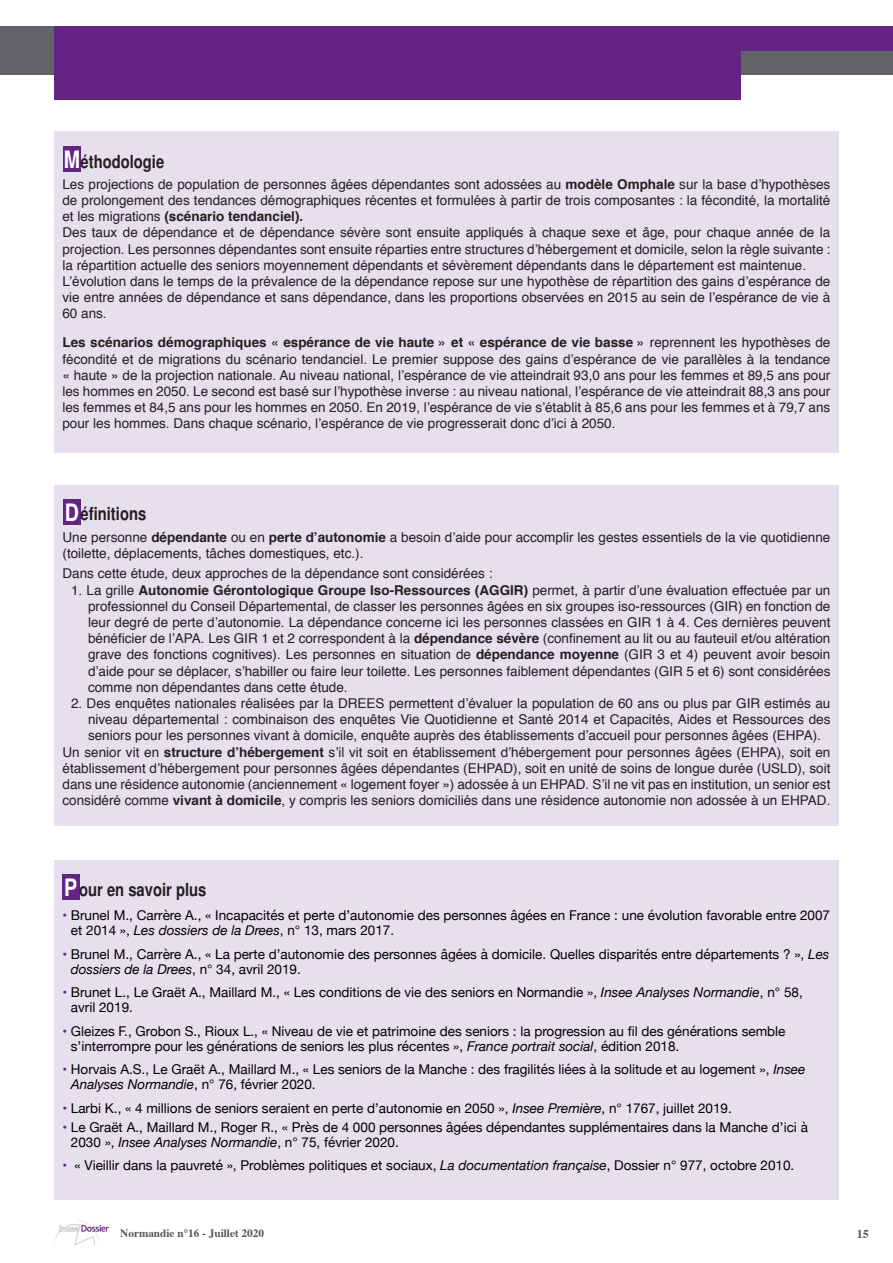
<style>
.page{position:relative;width:893px;height:1263px;background:#fff}
.page>*{position:absolute;margin:0;border:0;box-sizing:border-box;transform-origin:0 0}
.t1{font:700 condensed 24px "Helvetica";color:#fff}
.t2{font:700 condensed 18px "Helvetica";color:#231f20}
.Texte_Champ_sources{font:13.5px/16.2px "Helvetica";color:#231f20;text-align:justify}
._20_Encadré_méthodo{font:13.5px/15px "Helvetica Neue";color:#000}
.t3{font:700 12px "Times";color:#53585c}
.t4{font:700 11.25px "Times";color:#53585c}
.s1{font-weight:700}
.s2{color:#642483}
.s3{font-style:italic}
</style>
<div class="page">
<img style="left:55px;top:1220px;width:54px;height:26px">
<div style="left:0;top:27px;width:893px;height:48px;background:#616366"></div>
<div style="left:54px;top:132px;width:785px;height:321px;background:#e6dfed"></div>
<div style="left:63px;top:146px;width:18px;height:25px;background:#642483"></div>
<div style="left:54px;top:485px;width:785px;height:341px;background:#e6dfed"></div>
<div style="left:63px;top:499px;width:18px;height:25px;background:#642483"></div>
<div style="left:54px;top:27px;width:839px;height:24px;background:#642483"></div>
<div style="left:54px;top:27px;width:687px;height:73px;background:#642483"></div>
<div style="left:54px;top:860px;width:785px;height:340px;background:#e6dfed"></div>
<div style="left:62px;top:875px;width:17px;height:25px;background:#642483"></div>
<p class="t1" style="left:64px;top:145px;width:18px">M</p>
<p class="t2" style="left:81px;top:151px;width:85px">éthodologie</p>
<p class="Texte_Champ_sources" style="left:62px;top:176px;width:769px">Les projections de population de personnes âgées dépendantes sont adossées au <span class="s1">modèle Omphale</span> sur la base d’hypothèses de prolongement des tendances démographiques récentes et formulées à partir de trois composantes : la fécondité, la mortalité et les migrations <span class="s1">(scénario tendanciel).</span></p>
<p class="Texte_Champ_sources" style="left:62px;top:225px;width:769px">Des taux de dépendance et de dépendance sévère sont ensuite appliqués à chaque sexe et âge, pour chaque année de la projection. Les personnes dépendantes sont ensuite réparties entre structures d’hébergement et domicile, selon la règle suivante : la répartition actuelle des seniors moyennement dépendants et sévèrement dépendants dans le département est maintenue.</p>
<p class="Texte_Champ_sources" style="left:62px;top:273px;width:769px">L’évolution dans le temps de la prévalence de la dépendance repose sur une hypothèse de répartition des gains d’espérance de vie entre années de dépendance et sans dépendance, dans les proportions observées en 2015 au sein de l’espérance de vie à 60 ans.</p>
<p class="Texte_Champ_sources" style="left:62px;top:335px;width:769px"><span class="s1">Les scénarios démographiques « espérance de vie haute » et « espérance de vie basse »</span> reprennent les hypothèses de fécondité et de migrations du scénario tendanciel. Le premier suppose des gains d’espérance de vie parallèles à la tendance « haute » de la projection nationale. Au niveau national, l’espérance de vie atteindrait 93,0 ans pour les femmes et 89,5 ans pour les hommes en 2050. Le second est basé sur l’hypothèse inverse : au niveau national, l’espérance de vie atteindrait 88,3 ans pour les femmes et 84,5 ans pour les hommes en 2050. En 2019, l’espérance de vie s’établit à 85,6 ans pour les femmes et à 79,7 ans pour les hommes. Dans chaque scénario, l’espérance de vie progresserait donc d’ici à 2050.</p>
<p class="t1" style="left:65px;top:498px;width:16px">D</p>
<p class="t2" style="left:81px;top:503px;width:67px">éfinitions</p>
<p class="Texte_Champ_sources" style="left:63px;top:529px;width:769px">Une personne <span class="s1">dépendante</span> ou en <span class="s1">perte d’autonomie</span> a besoin d’aide pour accomplir les gestes essentiels de la vie quotidienne (toilette, déplacements, tâches domestiques, etc.).</p>
<p class="Texte_Champ_sources" style="left:63px;top:566px;width:432px">Dans cette étude, deux approches de la dépendance sont considérées :</p>
<p class="Texte_Champ_sources" style="left:88px;top:582px;width:744px;text-indent:-17px">1. La grille <span class="s1">Autonomie Gérontologique Groupe Iso-Ressources (AGGIR)</span> permet, à partir d’une évaluation effectuée par un professionnel du Conseil Départemental, de classer les personnes âgées en six groupes iso-ressources (GIR) en fonction de leur degré de perte d’autonomie. La dépendance concerne ici les personnes classées en GIR 1 à 4. Ces dernières peuvent bénéficier de l’APA. Les GIR 1 et 2 correspondent à la <span class="s1">dépendance sévère</span> (confinement au lit ou au fauteuil et/ou altération grave des fonctions cognitives). Les personnes en situation de <span class="s1">dépendance moyenne</span> (GIR 3 et 4) peuvent avoir besoin d’aide pour se déplacer, s’habiller ou faire leur toilette. Les personnes faiblement dépendantes (GIR 5 et 6) sont considérées comme non dépendantes dans cette étude.</p>
<p class="Texte_Champ_sources" style="left:88px;top:695px;width:744px;text-indent:-17px">2. Des enquêtes nationales réalisées par la DREES permettent d’évaluer la population de 60 ans ou plus par GIR estimés au niveau départemental : combinaison des enquêtes Vie Quotidienne et Santé 2014 et Capacités, Aides et Ressources des seniors pour les personnes vivant à domicile, enquête auprès des établissements d’accueil pour personnes âgées (EHPA).</p>
<p class="Texte_Champ_sources" style="left:63px;top:744px;width:769px">Un senior vit en <span class="s1">structure d’hébergement</span> s’il vit soit en établissement d’hébergement pour personnes âgées (EHPA), soit en établissement d’hébergement pour personnes âgées dépendantes (EHPAD), soit en unité de soins de longue durée (USLD), soit dans une résidence autonomie (anciennement « logement foyer ») adossée à un EHPAD. S’il ne vit pas en institution, un senior est considéré comme <span class="s1">vivant à domicile</span>, y compris les seniors domiciliés dans une résidence autonomie non adossée à un EHPAD.</p>
<p class="t1" style="left:64px;top:873px;width:15px">P</p>
<p class="t2" style="left:79px;top:879px;width:129px">our en savoir plus</p>
<p class="_20_Encadré_méthodo" style="left:71px;top:908px;width:761px;text-indent:-8px"><span class="s2">•</span> Brunel M., Carrère A., « Incapacités et perte d’autonomie des personnes âgées en France : une évolution favorable entre 2007 et 2014 », <span class="s3">Les dossiers de la Drees</span>, n° 13, mars 2017.</p>
<p class="_20_Encadré_méthodo" style="left:71px;top:947px;width:760px;text-indent:-8px"><span class="s2">•</span> Brunel M., Carrère A., « La perte d’autonomie des personnes âgées à domicile. Quelles disparités entre départements ? », <span class="s3">Les dossiers de la Drees</span>, n° 34, avril 2019.</p>
<p class="_20_Encadré_méthodo" style="left:71px;top:985px;width:733px;text-indent:-8px"><span class="s2">•</span> Brunet L., Le Graët A., Maillard M., « Les conditions de vie des seniors en Normandie », <span class="s3">Insee Analyses Normandie</span>, n° 58, avril 2019.</p>
<p class="_20_Encadré_méthodo" style="left:71px;top:1024px;width:716px;text-indent:-8px"><span class="s2">•</span> Gleizes F., Grobon S., Rioux L., « Niveau de vie et patrimoine des seniors : la progression au fil des générations semble s’interrompre pour les générations de seniors les plus récentes », <span class="s3">France portrait social</span>, édition 2018.</p>
<p class="_20_Encadré_méthodo" style="left:71px;top:1062px;width:736px;text-indent:-8px"><span class="s2">•</span> Horvais A.S., Le Graët A., Maillard M., « Les seniors de la Manche : des fragilités liées à la solitude et au logement », <span class="s3">Insee<br>Analyses Normandie</span>, n° 76, février 2020.</p>
<p class="_20_Encadré_méthodo" style="left:62px;top:1101px;width:671px"><span class="s2">•</span> Larbi K., « 4 millions de seniors seraient en perte d’autonomie en 2050 », <span class="s3">Insee Première</span>, n° 1767, juillet 2019.</p>
<p class="_20_Encadré_méthodo" style="left:71px;top:1120px;width:738px;text-indent:-8px"><span class="s2">•</span> Le Graët A., Maillard M., Roger R., « Près de 4 000 personnes âgées dépendantes supplémentaires dans la Manche d’ici à<br>2030 », <span class="s3">Insee Analyses Normandie</span>, n° 75, février 2020.</p>
<p class="_20_Encadré_méthodo" style="left:62px;top:1159px;width:733px"><span class="s2">•</span> « Vieillir dans la pauvreté », Problèmes politiques et sociaux, <span class="s3">La documentation française</span>, Dossier n° 977, octobre 2010.</p>
<p class="t4" style="left:120px;top:1222px;width:145px">Normandie n°16 - Juillet 2020</p>
<p class="t3" style="left:857px;top:1222px;width:13px">15</p>
</div>
